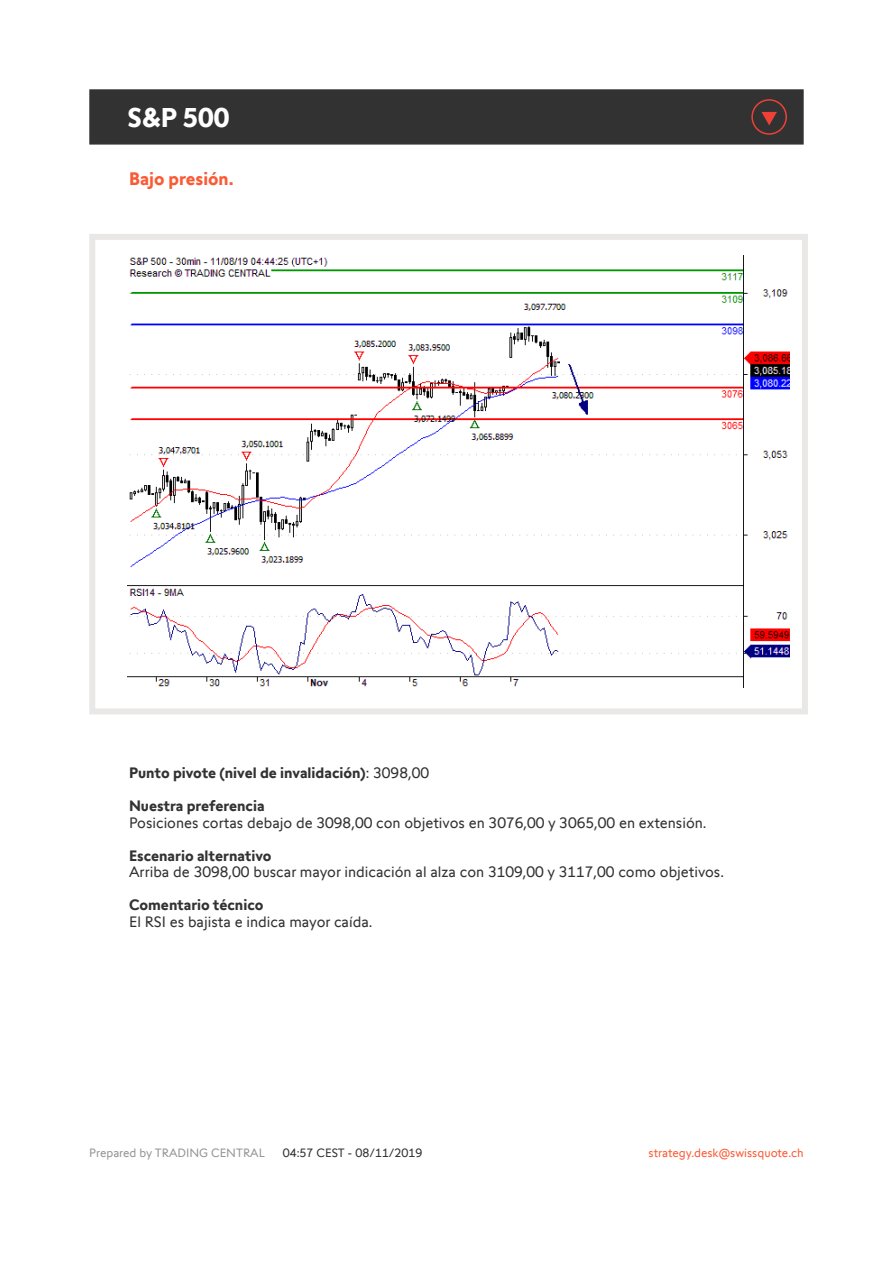
<style>
.page{position:relative;width:893px;height:1263px;background:#fff}
.page>*{position:absolute;margin:0;border:0;box-sizing:border-box;transform-origin:0 0}
.t1{font:700 27px "Swissquote CT";color:#fff}
.t2{font:700 18px "Swissquote CT";color:#fa5b35}
.t3{font:15px "Swissquote CT";color:#323232}
.t4{font:700 15px "Swissquote CT";color:#323232}
.t5{font:12px "Swissquote CT";color:#fa5b35}
.t6{font:12px "Swissquote CT";color:#939598}
.t7{font:12px "Swissquote CT";color:#323232}
.s1{font-weight:400}
</style>
<div class="page">
<div style="left:89px;top:234px;width:719px;height:480px;border:6px solid #e9e8e7"></div>
<div style="left:89px;top:89px;width:715px;height:56px;background:#323232;border:2px solid #323232"></div>
<img style="left:128px;top:255px;width:661px;height:432px">
<svg style="left:751px;top:99px;width:36px;height:36px"></svg>
<h1 class="t1" style="left:128px;top:101px;width:103px">S&amp;P 500</h1>
<p class="t2" style="left:129px;top:168px;width:106px">Bajo presión.</p>
<p class="t4" style="left:129px;top:764px;width:302px">Punto pivote (nivel de invalidación)<span class="s1">: 3098,00</span></p>
<p class="t4" style="left:129px;top:797px;width:137px">Nuestra preferencia</p>
<p class="t3" style="left:129px;top:814px;width:579px">Posiciones cortas debajo de 3098,00 con objetivos en 3076,00 y 3065,00 en extensión.</p>
<p class="t4" style="left:129px;top:846px;width:144px">Escenario alternativo</p>
<p class="t3" style="left:129px;top:863px;width:596px">Arriba de 3098,00 buscar mayor indicación al alza con 3109,00 y 3117,00 como objetivos.</p>
<p class="t4" style="left:129px;top:896px;width:136px">Comentario técnico</p>
<p class="t3" style="left:129px;top:913px;width:245px">El RSI es bajista e indica mayor caída.</p>
<p class="t6" style="left:89px;top:1145px;width:177px">Prepared by TRADING CENTRAL</p>
<p class="t7" style="left:283px;top:1145px;width:141px">04:57 CEST - 08/11/2019</p>
<p class="t5" style="left:649px;top:1145px;width:157px">strategy.desk@swissquote.ch</p>
</div>
